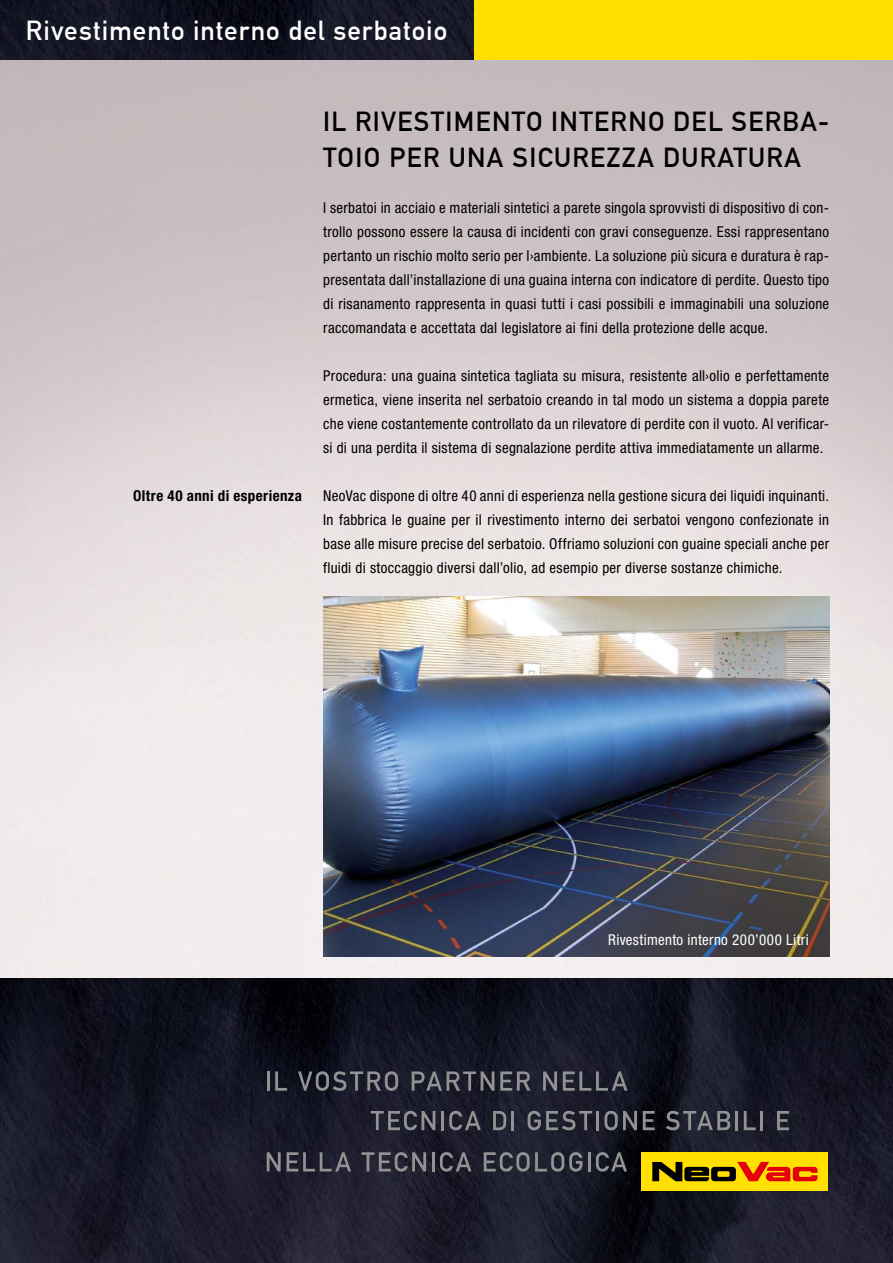
<style>
.page{position:relative;width:893px;height:1263px;background:#fff}
.page>*{position:absolute;margin:0;border:0;box-sizing:border-box;transform-origin:0 0}
.t1{font:27px/36px "DIN Mittelschrift";letter-spacing:.05em;color:#000}
.t2{font:27px "DIN Mittelschrift";letter-spacing:.035em;color:#fff}
.t3{font:condensed 15px/24px "Helvetica Neue";letter-spacing:.02em;color:#000;text-align:justify}
.t4{font:condensed 15px "Helvetica Neue";letter-spacing:.025em;color:#fff}
.t5{font:700 condensed 15px "Helvetica Neue";letter-spacing:.025em;color:#000}
</style>
<div class="page">
<img style="left:0;top:60px;width:893px;height:1203px">
<div style="left:0;top:0;width:893px;height:60px;background:#ffdf00"></div>
<div style="left:641px;top:1152px;width:187px;height:39px;background:#ffe000"></div>
<svg style="left:652px;top:1162px;width:165px;height:19px"></svg>
<hr style="left:267px;top:1071px;width:3px;height:20px;background:#919291">
<svg style="left:275px;top:1071px;width:12px;height:20px"></svg>
<svg style="left:298px;top:1071px;width:100px;height:20px;background:#3f414a"></svg>
<svg style="left:412px;top:1071px;width:82px;height:20px;background:#43444d"></svg>
<svg style="left:500px;top:1071px;width:30px;height:20px"></svg>
<svg style="left:543px;top:1071px;width:14px;height:20px"></svg>
<svg style="left:563px;top:1071px;width:64px;height:20px"></svg>
<svg style="left:371px;top:1111px;width:64px;height:19px"></svg>
<hr style="left:441px;top:1111px;width:3px;height:19px;background:#919291">
<svg style="left:449px;top:1111px;width:32px;height:19px"></svg>
<svg style="left:493px;top:1111px;width:13px;height:19px"></svg>
<svg style="left:512px;top:1111px;width:2px;height:19px"></svg>
<svg style="left:528px;top:1111px;width:64px;height:19px"></svg>
<hr style="left:596px;top:1111px;width:3px;height:19px;background:#919291">
<svg style="left:604px;top:1111px;width:33px;height:19px"></svg>
<svg style="left:643px;top:1111px;width:12px;height:19px"></svg>
<svg style="left:666px;top:1111px;width:64px;height:19px"></svg>
<hr style="left:735px;top:1111px;width:3px;height:19px;background:#919291">
<svg style="left:744px;top:1111px;width:12px;height:19px"></svg>
<hr style="left:760px;top:1111px;width:3px;height:19px;background:#919291">
<svg style="left:777px;top:1111px;width:12px;height:19px"></svg>
<svg style="left:267px;top:1152px;width:84px;height:19px;background:#42414c"></svg>
<svg style="left:361px;top:1152px;width:65px;height:20px"></svg>
<hr style="left:432px;top:1152px;width:3px;height:19px;background:#919291">
<svg style="left:440px;top:1152px;width:32px;height:20px"></svg>
<svg style="left:484px;top:1152px;width:98px;height:20px;background:#464851"></svg>
<hr style="left:588px;top:1152px;width:3px;height:19px;background:#919291">
<svg style="left:596px;top:1152px;width:31px;height:20px"></svg>
<img style="left:0;top:0;width:473px;height:60px">
<img style="left:323px;top:597px;width:506px;height:360px">
<h1 class="t2" style="left:26px;top:15px;width:423px">Rivestimento interno del serbatoio</h1>
<p class="t5" style="left:133px;top:486px;width:170px">Oltre 40 anni di esperienza</p>
<h1 class="t1" style="left:323px;top:104px;width:508px">IL RIVESTIMENTO INTERNO DEL SERBA-<br>TOIO PER UNA SICUREZZA DURATURA</h1>
<p class="t3" style="left:323px;top:195px;width:508px">I serbatoi in acciaio e materiali sintetici a parete singola sprovvisti di dispositivo di con&shy;trollo possono essere la causa di incidenti con gravi conseguenze. Essi rappresentano pertanto un rischio molto serio per l›ambiente. La soluzione più sicura e duratura è rap&shy;presentata dall’installazione di una guaina interna con indicatore di perdite. Questo tipo di risanamento rappresenta in quasi tutti i casi possibili e immaginabili una soluzione raccomandata e accettata dal legislatore ai fini della protezione delle acque.</p>
<p class="t3" style="left:323px;top:363px;width:507px">Procedura: una guaina sintetica tagliata su misura, resistente all›olio e perfettamente ermetica, viene inserita nel serbatoio creando in tal modo un sistema a doppia parete che viene costantemente controllato da un rilevatore di perdite con il vuoto. Al verificar&shy;si di una perdita il sistema di segnalazione perdite attiva immediatamente un allarme.</p>
<p class="t3" style="left:323px;top:483px;width:507px">NeoVac dispone di oltre 40 anni di esperienza nella gestione sicura dei liquidi inquinanti.<br>In fabbrica le guaine per il rivestimento interno dei serbatoi vengono confezionate in base alle misure precise del serbatoio. Offriamo soluzioni con guaine speciali anche per fluidi di stoccaggio diversi dall’olio, ad esempio per diverse sostanze chimiche.</p>
<p class="t4" style="left:608px;top:930px;width:202px">Rivestimento interno 200’000 Litri</p>
</div>
